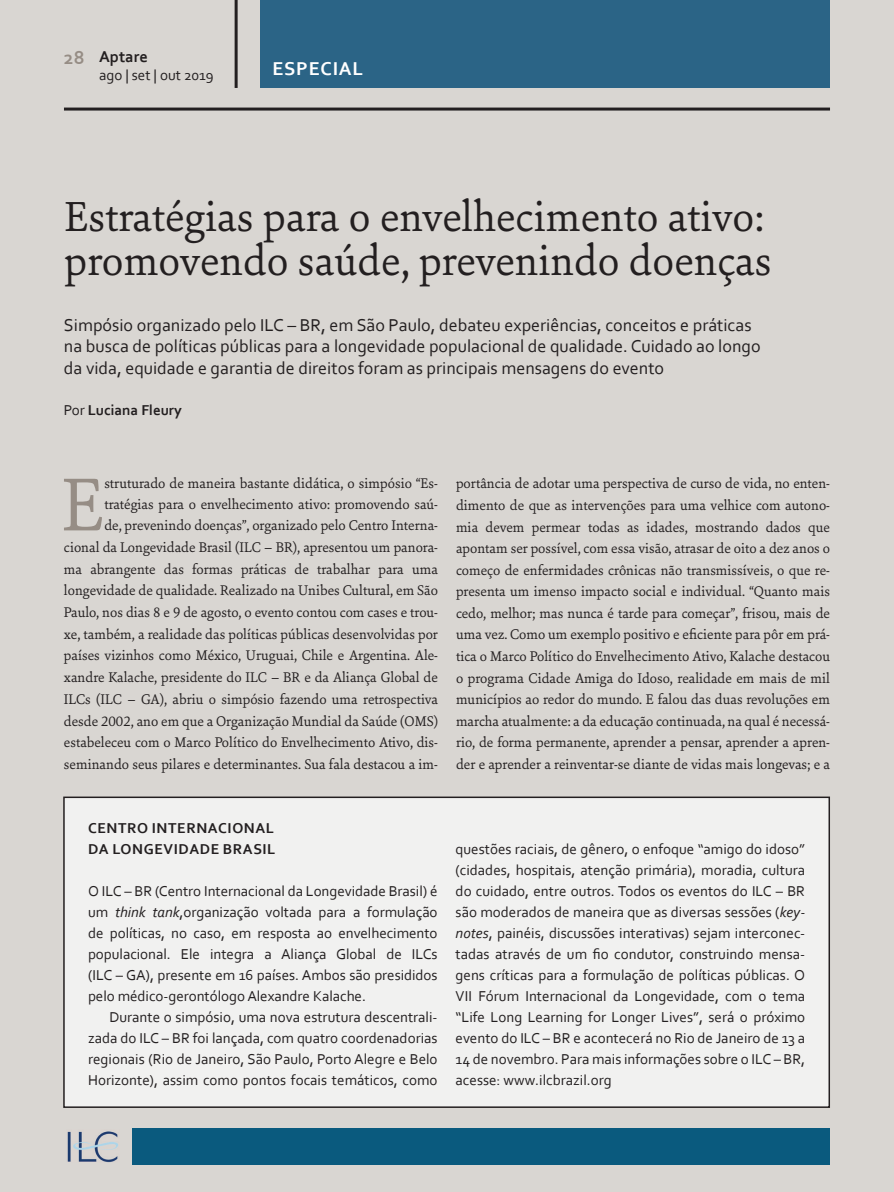
<style>
.page{position:relative;width:894px;height:1192px;background:#fff}
.page>*{position:absolute;margin:0;border:0;box-sizing:border-box;transform-origin:0 0}
.Primeiro_paragrafo{font:80.25px "Sina Nova";color:#968d85}
.t1{font:45px "Sina Nova";color:#231f20}
.t2{font:700 19.5px "Corbel";letter-spacing:.04em;color:#fff}
.t3{font:700 19.5px "Corbel";color:#968d85}
.legenda_imagens{font:18px/21.6px "Corbel";color:#231f20}
.t4{font:700 16.5px "Corbel";color:#231f20}
.Primeiro_paragrafo-2{font:15px/21.6px "Sina Nova";color:#231f20;text-align:right}
.paragrafo_pos-intert{font:15px/21px "Corbel";color:#231f20;text-align:justify}
.paragrafo_pos-intert-2{font:700 15px "Corbel";letter-spacing:.04em;color:#231f20}
.legenda_imagens-2{font:700 15px "Corbel";color:#231f20}
.s1{font-weight:400}
.s2{font-style:italic}
</style>
<div class="page">
<hr style="left:893px;top:0;width:1px;height:1191px;background:#d9d6d2">
<div style="left:0;top:0;width:892px;height:1191px;background:#d9d6d2"></div>
<img style="left:67px;top:1131px;width:51px;height:30px">
<div style="left:132px;top:1128px;width:697px;height:36px;background:#0a5a7e"></div>
<hr style="left:64px;top:107px;width:765px;height:3px;background:#231f20">
<hr style="left:234px;top:0;width:3px;height:88px;background:#231f20">
<div style="left:260px;top:0;width:569px;height:88px;background:#2b6486"></div>
<div style="left:64px;top:797px;width:765px;height:309px;background:#f1f1f0"></div>
<div style="left:63px;top:796px;width:766px;height:311px;border:2px solid #231f20"></div>
<h3 class="t3" style="left:64px;top:46px;width:22px">28</h3>
<p class="t4" style="left:99px;top:46px;width:50px">Aptare</p>
<p class="paragrafo_pos-intert" style="left:99px;top:64px;width:116px">ago | set | out 2019</p>
<p class="t2" style="left:272px;top:57px;width:92px">ESPECIAL</p>
<p class="t1" style="left:65px;top:187px;width:700px">Estratégias para o envelhecimento ativo:</p>
<p class="t1" style="left:65px;top:230px;width:708px">promovendo saúde, prevenindo doenças</p>
<p class="legenda_imagens" style="left:64px;top:313px;width:698px">Simpósio organizado pelo ILC – BR, em São Paulo, debateu experiências, conceitos e práticas na busca de políticas públicas para a longevidade populacional de qualidade. Cuidado ao longo da vida, equidade e garantia de direitos foram as principais mensagens do evento</p>
<p class="legenda_imagens-2" style="left:64px;top:400px;width:119px"><span class="s1">Por</span> Luciana Fleury</p>
<p class="Primeiro_paragrafo-2" style="left:64px;top:472px;width:375px">struturado de maneira bastante didática, o simpósio “Es&shy;tratégias para o envelhecimento ativo: promovendo saú-<br>de, prevenindo doenças”, organizado pelo Centro Interna-<br>cional da Longevidade Brasil (ILC – BR), apresentou um panora&shy;ma abrangente das formas práticas de trabalhar para uma longevidade de qualidade. Realizado na Unibes Cultural, em São Paulo, nos dias 8 e 9 de agosto, o evento contou com cases e trou&shy;xe, também, a realidade das políticas públicas desenvolvidas por países vizinhos como México, Uruguai, Chile e Argentina. Ale&shy;xandre Kalache, presidente do ILC – BR e da Aliança Global de ILCs (ILC – GA), abriu o simpósio fazendo uma retrospectiva desde 2002, ano em que a Organização Mundial da Saúde (OMS) estabeleceu com o Marco Político do Envelhecimento Ativo, dis&shy;seminando seus pilares e determinantes. Sua fala destacou a im-</p>
<p class="Primeiro_paragrafo-2" style="left:456px;top:472px;width:375px;text-align:justify">portância de adotar uma perspectiva de curso de vida, no enten&shy;dimento de que as intervenções para uma velhice com autono&shy;mia devem permear todas as idades, mostrando dados que apontam ser possível, com essa visão, atrasar de oito a dez anos o começo de enfermidades crônicas não transmissíveis, o que re&shy;presenta um imenso impacto social e individual. “Quanto mais cedo, melhor; mas nunca é tarde para começar”, frisou, mais de uma vez. Como um exemplo positivo e eficiente para pôr em prá&shy;tica o Marco Político do Envelhecimento Ativo, Kalache destacou o programa Cidade Amiga do Idoso, realidade em mais de mil municípios ao redor do mundo. E falou das duas revoluções em marcha atualmente: a da educação continuada, na qual é necessá&shy;rio, de forma permanente, aprender a pensar, aprender a apren&shy;der e aprender a reinventar-se diante de vidas mais longevas; e a</p>
<p class="Primeiro_paragrafo" style="left:62px;top:451px;width:44px">E</p>
<p class="paragrafo_pos-intert-2" style="left:88px;top:818px;width:187px">CENTRO INTERNACIONAL</p>
<p class="paragrafo_pos-intert-2" style="left:88px;top:839px;width:189px">DA LONGEVIDADE BRASIL</p>
<p class="paragrafo_pos-intert" style="left:88px;top:879px;width:351px">O ILC – BR (Centro Internacional da Longevidade Brasil) é um <span class="s2">think tank</span>,organização voltada para a formulação de políticas, no caso, em resposta ao envelhecimento populacional. Ele integra a Aliança Global de ILCs (ILC – GA), presente em 16 países. Ambos são presididos pelo médico-gerontólogo Alexandre Kalache.</p>
<p class="paragrafo_pos-intert" style="left:88px;top:1005px;width:351px;text-indent:21px">Durante o simpósio, uma nova estrutura descentrali&shy;zada do ILC – BR foi lançada, com quatro coordenadorias regionais (Rio de Janeiro, São Paulo, Porto Alegre e Belo Horizonte), assim como pontos focais temáticos, como</p>
<p class="paragrafo_pos-intert" style="left:455px;top:837px;width:351px">questões raciais, de gênero, o enfoque “amigo do idoso” (cidades, hospitais, atenção primária), moradia, cultura do cuidado, entre outros. Todos os eventos do ILC – BR são moderados de maneira que as diversas sessões (<span class="s2">key&shy;notes</span>, painéis, discussões interativas) sejam interconec&shy;tadas através de um fio condutor, construindo mensa&shy;gens críticas para a formulação de políticas públicas. O VII Fórum Internacional da Longevidade, com o tema “Life Long Learning for Longer Lives”, será o próximo evento do ILC – BR e acontecerá no Rio de Janeiro de 13 a 14 de novembro. Para mais informações sobre o ILC – BR, acesse: www.ilcbrazil.org</p>
</div>
